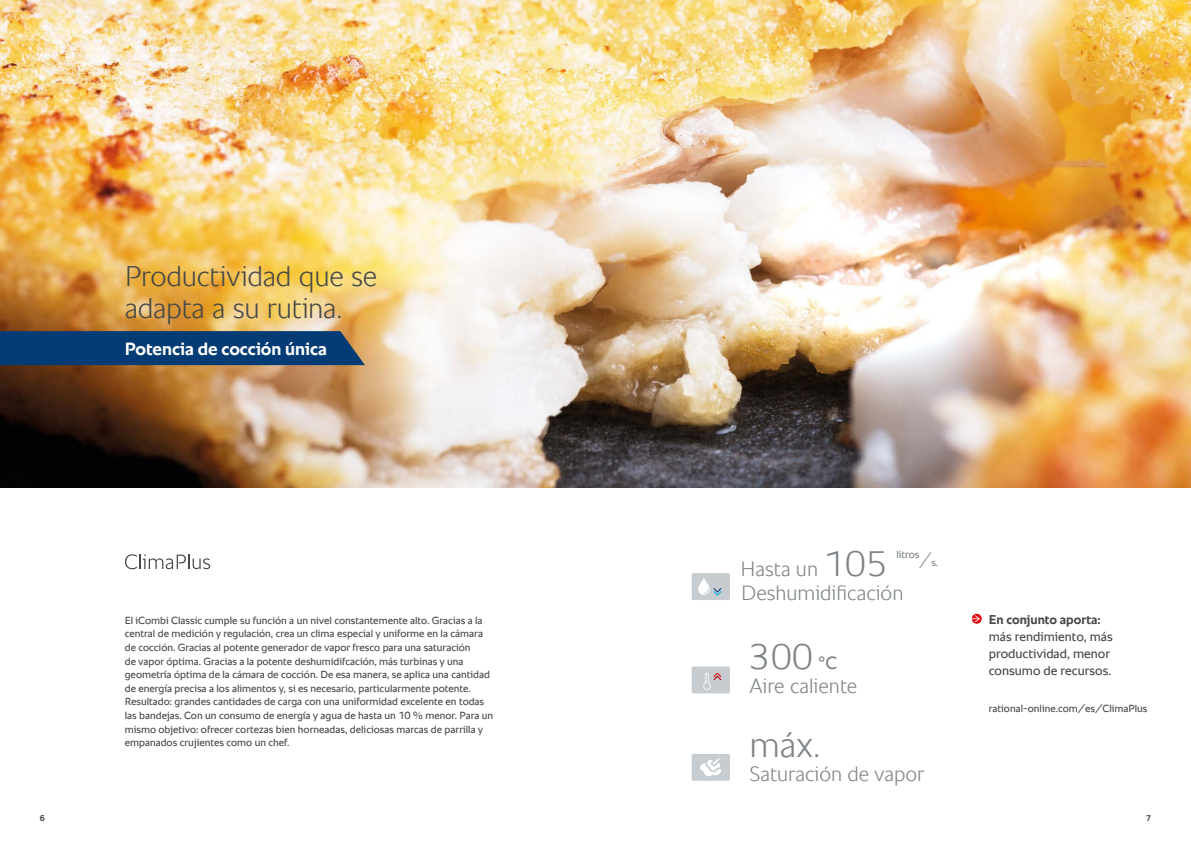
<style>
.page{position:relative;width:1191px;height:842px;background:#fff}
.page>*{position:absolute;margin:0;border:0;box-sizing:border-box;transform-origin:0 0}
.t1{font:300 36px "RATIONAL Sans TT";color:#7c8286}
.t2{font:300 29px/32px "RATIONAL Sans TT";letter-spacing:-.01em;color:#484847}
.t3{font:300 21px "RATIONAL Sans TT";color:#7c8286}
.t4{font:700 18px "RATIONAL Sans TT";color:#fff}
.t5{font:13px/17px "RATIONAL Sans TT";color:#484847}
.t6{font:700 13px "RATIONAL Sans TT";color:#484847}
.t7{font:10.5px/13.6px "RATIONAL Sans TT";color:#484847}
.t8{font:10.5px "RATIONAL Sans TT";color:#7c8286}
.t9{font:700 8.5px "RATIONAL Sans TT";color:#484847}
.s1{font-size:36px}
.s2{font-weight:300;font-size:18px}
.s3{font-weight:400;font-size:18px}
</style>
<div class="page">
<img style="left:0;top:0;width:1191px;height:488px">
<svg style="left:971px;top:614px;width:10px;height:10px"></svg>
<div style="left:0;top:331px;width:365px;height:34px;background:#033b75"></div>
<div style="left:691px;top:754px;width:39px;height:27px;background:#c6ccd0;border-radius:2px"></div>
<svg style="left:700px;top:758px;width:21px;height:18px"></svg>
<div style="left:691px;top:573px;width:39px;height:27px;background:#c6ccd0;border-radius:2px"></div>
<svg style="left:698px;top:577px;width:23px;height:19px"></svg>
<div style="left:691px;top:666px;width:39px;height:27px;background:#c6ccd0;border-radius:2px"></div>
<svg style="left:703px;top:672px;width:18px;height:18px"></svg>
<svg style="left:125px;top:554px;width:85px;height:15px"></svg>
<h2 class="t2" style="left:125px;top:260px;width:254px">Productividad que se adapta a su rutina.</h2>
<h3 class="t4" style="left:125px;top:336px;width:204px">Potencia de cocción única</h3>
<p class="t7" style="left:125px;top:613px;width:370px">El iCombi Classic cumple su función a un nivel constantemente alto. Gracias a la central de medición y regulación, crea un clima especial y uniforme en la cámara de cocción. Gracias al potente generador de vapor fresco para una saturación<br>de vapor óptima. Gracias a la potente deshumidifcación, más turbinas y una geometría óptima de la cámara de cocción. De esa manera, se aplica una cantidad de energía precisa a los alimentos y, si es necesario, particularmente potente.<br>Resultado: grandes cantidades de carga con una uniformidad excelente en todas las bandejas. Con un consumo de energía y agua de hasta un 10 % menor. Para un mismo objetivo: ofrecer cortezas bien horneadas, deliciosas marcas de parrilla y empanados crujientes como un chef.</p>
<h3 class="t3" style="left:740px;top:554px;width:148px">Hasta un <span class="s1">105</span></h3>
<p class="t8" style="left:896px;top:547px;width:43px">litros<span class="s2">/</span>s.</p>
<h3 class="t3" style="left:741px;top:578px;width:164px">Deshumidificación</h3>
<h1 class="t1" style="left:749px;top:631px;width:89px">300 <span class="s3">°C</span></h1>
<h3 class="t3" style="left:749px;top:671px;width:110px">Aire caliente</h3>
<h1 class="t1" style="left:749px;top:718px;width:72px">máx.</h1>
<h3 class="t3" style="left:749px;top:758px;width:176px">Saturación de vapor</h3>
<p class="t6" style="left:988px;top:610px;width:113px">En conjunto aporta:</p>
<p class="t5" style="left:988px;top:628px;width:125px">más rendimiento, más productividad, menor consumo de recursos.</p>
<p class="t7" style="left:988px;top:702px;width:160px">rational-online.com/es/ClimaPlus</p>
<p class="t9" style="left:40px;top:812px;width:7px">6</p>
<p class="t9" style="left:1146px;top:812px;width:7px">7</p>
</div>
